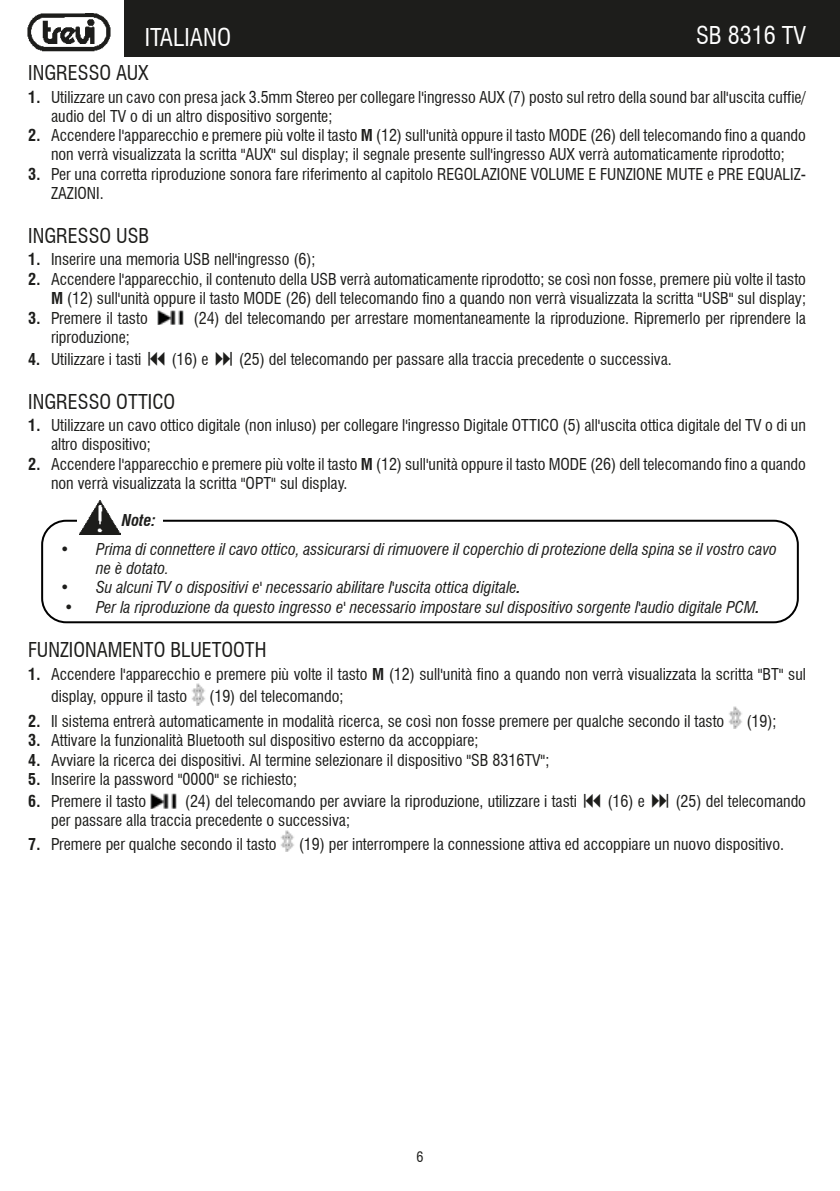
<style>
.page{position:relative;width:840px;height:1191px;background:#fff}
.page>*{position:absolute;margin:0;border:0;box-sizing:border-box;transform-origin:0 0}
.Titolo{font:condensed 24px "Swiss 721 BT";color:#fff}
.Titolo-2{font:condensed 20px "Swiss 721 BT";color:#1d1d1b}
.Testo_rientrato{font:condensed 16px/19.2px "Swiss 721 BT";color:#1d1d1b}
.t1{font:italic condensed 16px/19.2px "Swiss 721 BT";color:#1d1d1b}
.Corpo_testo{font:italic 700 condensed 16px "Swiss 721 BT";color:#1d1d1b}
.t2{font:condensed 14px "Swiss 721 BT";color:#1d1d1b}
.s1{font-weight:700}
</style>
<div class="page">
<div style="left:125px;top:0;width:714px;height:57px;background:#1d1d1b"></div>
<img style="left:27px;top:13px;width:84px;height:38px">
<img style="left:158px;top:310px;width:25px;height:15px">
<div style="left:41px;top:520px;width:757px;height:103px;border:2px solid #000;border-radius:24px"></div>
<div style="left:78px;top:501px;width:44px;height:35px;background:#fff"></div>
<img style="left:80px;top:501px;width:40px;height:34px">
<div style="left:121px;top:514px;width:41px;height:19px;background:#fff"></div>
<img style="left:191px;top:683px;width:14px;height:22px">
<img style="left:728px;top:706px;width:14px;height:22px">
<img style="left:150px;top:793px;width:26px;height:15px">
<img style="left:281px;top:830px;width:13px;height:21px">
<p class="Titolo" style="left:145px;top:23px;width:88px">ITALIANO</p>
<h1 class="Titolo" style="left:695px;top:20px;width:111px">SB 8316 TV</h1>
<p class="Titolo-2" style="left:28px;top:61px;width:121px">INGRESSO AUX</p>
<p class="Testo_rientrato" style="left:51px;top:87px;width:756px;text-indent:-23px"><span class="s1">1.</span> Utilizzare un cavo con presa jack 3.5mm Stereo per collegare l'ingresso AUX (7) posto sul retro della sound bar all'uscita cuffie/ audio del TV o di un altro dispositivo sorgente;</p>
<p class="Testo_rientrato" style="left:28px;top:126px;width:778px;text-align:center"><span class="s1">2.</span> Accendere l'apparecchio e premere più volte il tasto <span class="s1">M</span> (12) sull'unità oppure il tasto MODE (26) dell telecomando fino a quando non verrà visualizzata la scritta "AUX" sul display; il segnale presente sull'ingresso AUX verrà automaticamente riprodotto;</p>
<p class="Testo_rientrato" style="left:51px;top:164px;width:756px;text-indent:-23px"><span class="s1">3.</span> Per una corretta riproduzione sonora fare riferimento al capitolo REGOLAZIONE VOLUME E FUNZIONE MUTE e PRE EQUALIZ-<br>ZAZIONI.</p>
<p class="Titolo-2" style="left:28px;top:224px;width:122px">INGRESSO USB</p>
<p class="Testo_rientrato" style="left:28px;top:250px;width:289px"><span class="s1">1.</span> Inserire una memoria USB nell'ingresso (6);</p>
<p class="Testo_rientrato" style="left:28px;top:269px;width:778px;text-align:right"><span class="s1">2.</span> Accendere l'apparecchio, il contenuto della USB verrà automaticamente riprodotto; se così non fosse, premere più volte il tasto<br><span class="s1">M</span> (12) sull'unità oppure il tasto MODE (26) dell telecomando fino a quando non verrà visualizzata la scritta "USB" sul display;</p>
<p class="Testo_rientrato" style="left:28px;top:308px;width:121px"><span class="s1">3.</span> Premere il tasto</p>
<p class="Testo_rientrato" style="left:193px;top:308px;width:613px">(24) del telecomando per arrestare momentaneamente la riproduzione. Ripremerlo per riprendere la</p>
<p class="Testo_rientrato" style="left:51px;top:327px;width:80px">riproduzione;</p>
<p class="Testo_rientrato" style="left:28px;top:349px;width:115px"><span class="s1">4.</span> Utilizzare i tasti</p>
<p class="Testo_rientrato" style="left:171px;top:349px;width:39px">(16) e</p>
<p class="Testo_rientrato" style="left:238px;top:349px;width:434px">(25) del telecomando per passare alla traccia precedente o successiva.</p>
<p class="Titolo-2" style="left:28px;top:390px;width:148px">INGRESSO OTTICO</p>
<p class="Testo_rientrato" style="left:51px;top:415px;width:756px;text-indent:-23px"><span class="s1">1.</span> Utilizzare un cavo ottico digitale (non inluso) per collegare l'ingresso Digitale OTTICO (5) all'uscita ottica digitale del TV o di un altro dispositivo;</p>
<p class="Testo_rientrato" style="left:51px;top:454px;width:756px;text-indent:-23px"><span class="s1">2.</span> Accendere l'apparecchio e premere più volte il tasto <span class="s1">M</span> (12) sull'unità oppure il tasto MODE (26) dell telecomando fino a quando non verrà visualizzata la scritta "OPT" sul display.</p>
<p class="Corpo_testo" style="left:122px;top:511px;width:36px">Note:</p>
<p class="t1" style="left:96px;top:539px;width:681px;text-indent:-36px">• Prima di connettere il cavo ottico, assicurarsi di rimuovere il coperchio di protezione della spina se il vostro cavo ne è dotato.</p>
<p class="t1" style="left:60px;top:578px;width:462px">• Su alcuni TV o dispositivi e' necessario abilitare l'uscita ottica digitale<span class="s1">.</span></p>
<p class="t1" style="left:64px;top:597px;width:696px">• Per la riproduzione da questo ingresso e' necessario impostare sul dispositivo sorgente l'audio digitale PCM<span class="s1">.</span></p>
<p class="Titolo-2" style="left:28px;top:638px;width:239px">FUNZIONAMENTO BLUETOOTH</p>
<p class="Testo_rientrato" style="left:51px;top:662px;width:756px;line-height:22.8px;text-indent:-23px"><span class="s1">1.</span> Accendere l'apparecchio e premere più volte il tasto <span class="s1">M</span> (12) sull'unità fino a quando non verrà visualizzata la scritta "BT" sul display, oppure il tasto</p>
<p class="Testo_rientrato" style="left:209px;top:687px;width:136px">(19) del telecomando;</p>
<p class="Testo_rientrato" style="left:28px;top:711px;width:697px"><span class="s1">2.</span> Il sistema entrerà automaticamente in modalità ricerca, se così non fosse premere per qualche secondo il tasto</p>
<p class="Testo_rientrato" style="left:746px;top:711px;width:32px">(19);</p>
<p class="Testo_rientrato" style="left:28px;top:730px;width:451px"><span class="s1">3.</span> Attivare la funzionalità Bluetooth sul dispositivo esterno da accoppiare;</p>
<p class="Testo_rientrato" style="left:28px;top:750px;width:522px"><span class="s1">4.</span> Avviare la ricerca dei dispositivi. Al termine selezionare il dispositivo "SB 8316TV";</p>
<p class="Testo_rientrato" style="left:28px;top:769px;width:270px"><span class="s1">5.</span> Inserire la password "0000" se richiesto;</p>
<p class="Testo_rientrato" style="left:28px;top:791px;width:119px"><span class="s1">6.</span> Premere il tasto</p>
<p class="Testo_rientrato" style="left:185px;top:791px;width:393px">(24) del telecomando per avviare la riproduzione, utilizzare i tasti</p>
<p class="Testo_rientrato" style="left:607px;top:791px;width:39px">(16) e</p>
<p class="Testo_rientrato" style="left:675px;top:791px;width:132px">(25) del telecomando</p>
<p class="Testo_rientrato" style="left:51px;top:810px;width:300px">per passare alla traccia precedente o successiva;</p>
<p class="Testo_rientrato" style="left:28px;top:835px;width:250px"><span class="s1">7.</span> Premere per qualche secondo il tasto</p>
<p class="Testo_rientrato" style="left:298px;top:835px;width:486px">(19) per interrompere la connessione attiva ed accoppiare un nuovo dispositivo.</p>
<p class="t2" style="left:416px;top:1148px;width:8px">6</p>
</div>
